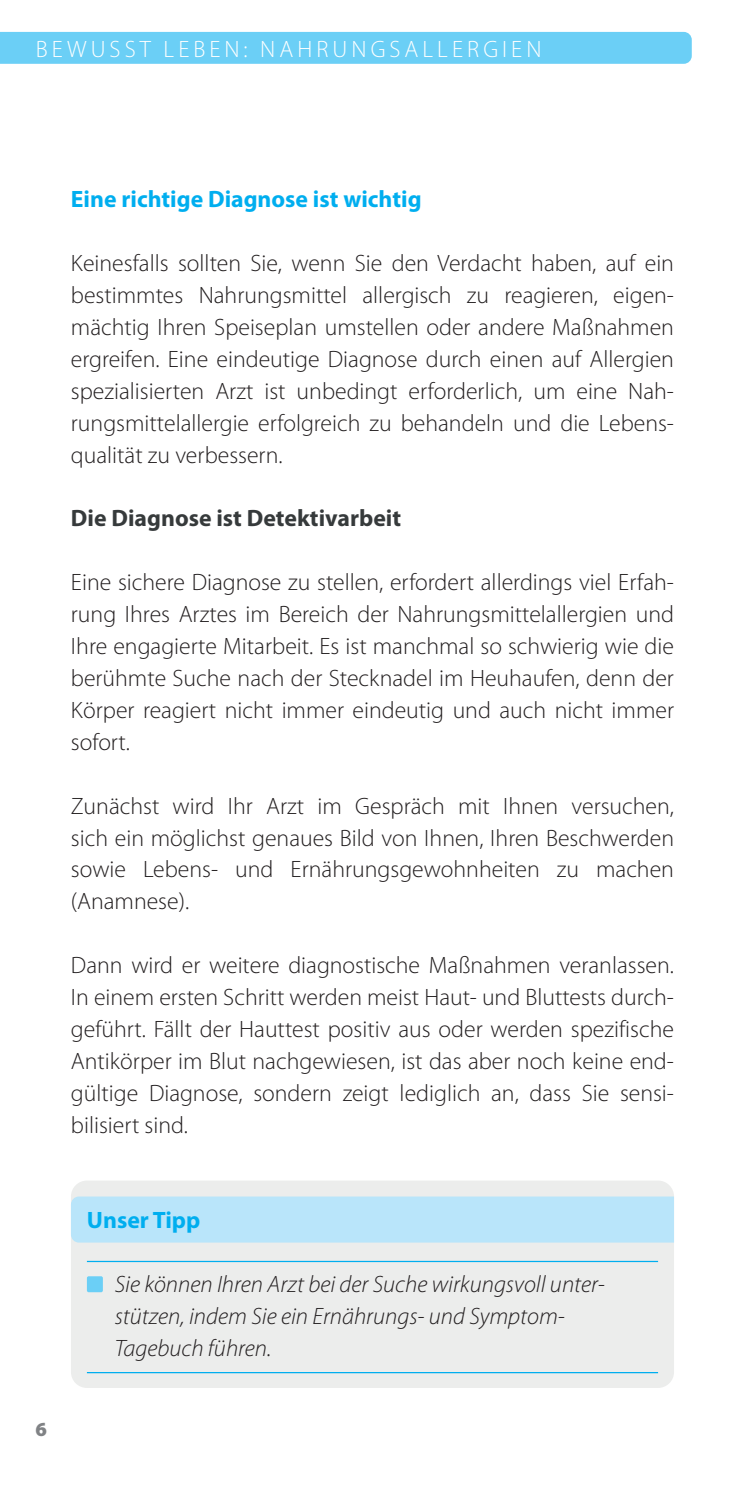
<style>
.page{position:relative;width:745px;height:1489px;background:#fff}
.page>*{position:absolute;margin:0;border:0;box-sizing:border-box;transform-origin:0 0}
.t1{font:300 23.75px/32px "Myriad Pro";color:#231f20;text-align:justify}
.t2{font:italic 300 23.75px/32px "Myriad Pro";color:#231f20}
.t3{font:700 23.75px "Myriad Pro";color:#00aeef}
.t4{font:300 23.75px "Myriad Pro";letter-spacing:.17em;color:#fff}
.t5{font:700 23.75px "Myriad Pro";color:#363a3b}
.t6{font:900 20px "Myriad Pro";color:#808285}
</style>
<div class="page">
<div style="left:0;top:32px;width:691px;height:32px;background:#6bcff6"></div>
<div style="left:71px;top:1180px;width:602px;height:207px;background:#ecedec;border-radius:16px"></div>
<div style="left:71px;top:1196px;width:602px;height:46px;background:#b9e5fa"></div>
<hr style="left:87px;top:1260px;width:570px;height:1px;background:#00aeef">
<hr style="left:87px;top:1371px;width:570px;height:2px;background:#00aeef">
<div style="left:87px;top:1276px;width:16px;height:16px;background:#6bcff6;border-radius:2px"></div>
<p class="t4" style="left:36px;top:36px;width:507px">BEWUSST LEBEN: NAHRUNGSALLERGIEN</p>
<p class="t3" style="left:71px;top:186px;width:352px">Eine richtige Diagnose ist wichtig</p>
<p class="t1" style="left:71px;top:248px;width:604px">Keinesfalls sollten Sie, wenn Sie den Verdacht haben, auf ein bestimmtes Nahrungsmittel allergisch zu reagieren, eigen&shy;mächtig Ihren Speiseplan umstellen oder andere Maßnahmen ergreifen. Eine eindeutige Diagnose durch einen auf Allergien spezialisierten Arzt ist unbedingt erforderlich, um eine Nah&shy;rungsmittelallergie erfolgreich zu behandeln und die Lebens&shy;qualität zu verbessern.</p>
<p class="t5" style="left:71px;top:505px;width:331px">Die Diagnose ist Detektivarbeit</p>
<p class="t1" style="left:71px;top:566px;width:604px">Eine sichere Diagnose zu stellen, erfordert allerdings viel Erfah&shy;rung Ihres Arztes im Bereich der Nahrungsmittelallergien und Ihre engagierte Mitarbeit. Es ist manchmal so schwierig wie die berühmte Suche nach der Stecknadel im Heuhaufen, denn der Körper reagiert nicht immer eindeutig und auch nicht immer sofort.</p>
<p class="t1" style="left:71px;top:790px;width:604px">Zunächst wird Ihr Arzt im Gespräch mit Ihnen versuchen, sich ein möglichst genaues Bild von Ihnen, Ihren Beschwerden sowie Lebens- und Ernährungsgewohnheiten zu machen (Anamnese).</p>
<p class="t1" style="left:71px;top:949px;width:604px">Dann wird er weitere diagnostische Maßnahmen veranlassen.<br>In einem ersten Schritt werden meist Haut- und Bluttests durch&shy;geführt. Fällt der Hauttest positiv aus oder werden spezifische Antikörper im Blut nachgewiesen, ist das aber noch keine end&shy;gültige Diagnose, sondern zeigt lediglich an, dass Sie sensi&shy;bilisiert sind.</p>
<p class="t3" style="left:87px;top:1206px;width:115px">Unser Tipp</p>
<p class="t6" style="left:35px;top:1417px;width:13px">6</p>
<p class="t2" style="left:115px;top:1268px;width:491px">Sie können Ihren Arzt bei der Suche wirkungsvoll unter&shy;stützen, indem Sie ein Ernährungs- und Symptom-<br>Tagebuch führen.</p>
</div>
